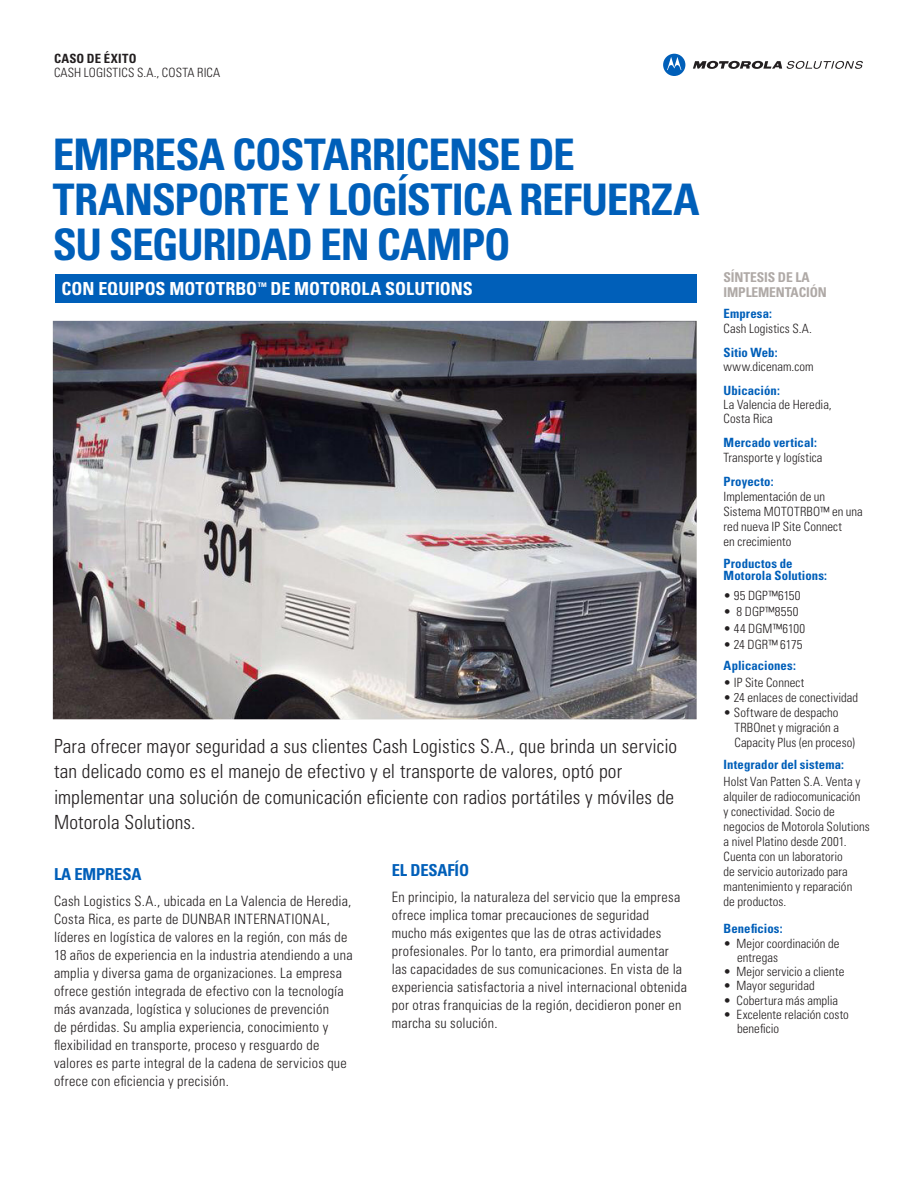
<style>
.page{position:relative;width:918px;height:1188px;background:#fff}
.page>*{position:absolute;margin:0;border:0;box-sizing:border-box;transform-origin:0 0}
.t1{font:700 condensed 43.5px/45px "Univers LT Std";letter-spacing:-.03em;color:#005fb9}
.Body_copy{font:300 condensed 19.5px/25.5px "Univers LT Std";letter-spacing:.005em;color:#231f20}
.t2{font:700 condensed 18px "Univers LT Std";color:#fff}
.Body_copy-2{font:700 condensed 16.5px "Univers LT Std";letter-spacing:-.01em;color:#005fb9}
.Body_copy-3{font:300 condensed 14.25px/18px "Univers LT Std";letter-spacing:.02em;color:#231f20}
.Body_copy-4{font:700 condensed 13.5px/15px "Univers LT Std";letter-spacing:-.01em;color:#afa9a6}
.Body_copy-5{font:300 condensed 12.75px/15px "Univers LT Std";letter-spacing:.005em;color:#231f20}
.Body_copy-6{font:700 condensed 12.75px "Univers LT Std";letter-spacing:.005em;color:#005fb9}
.t3{font:700 condensed 12.75px "Univers LT Std";letter-spacing:.02em;color:#231f20}
.s1{font-weight:700;color:#005fb9}
</style>
<div class="page">
<img style="left:53px;top:321px;width:644px;height:398px">
<div style="left:55px;top:274px;width:642px;height:28px;background:#005fb9"></div>
<svg style="left:663px;top:54px;width:22px;height:22px"></svg>
<svg style="left:693px;top:61px;width:170px;height:8px"></svg>
<p class="t3" style="left:54px;top:51px;width:84px">CASO DE ÉXITO</p>
<p class="Body_copy-5" style="left:54px;top:65px;width:168px">CASH LOGISTICS S.A., COSTA RICA</p>
<p class="t1" style="left:53px;top:132px;width:648px">EMPRESA COSTARRICENSE DE<br>TRANSPORTE Y LOGÍSTICA REFUERZA<br>SU SEGURIDAD EN CAMPO</p>
<p class="t2" style="left:61px;top:277px;width:413px">CON EQUIPOS MOTOTRBO<sup>™</sup> DE MOTOROLA SOLUTIONS</p>
<p class="Body_copy" style="left:54px;top:733px;width:625px">Para ofrecer mayor seguridad a sus clientes Cash Logistics S.A., que brinda un servicio tan delicado como es el manejo de efectivo y el transporte de valores, optó por implementar una solución de comunicación eficiente con radios portátiles y móviles de Motorola Solutions.</p>
<p class="Body_copy-2" style="left:54px;top:864px;width:89px">LA EMPRESA</p>
<p class="Body_copy-3" style="left:54px;top:892px;width:300px">Cash Logistics S.A., ubicada en La Valencia de Heredia, Costa Rica, es parte de DUNBAR INTERNATIONAL, líderes en logística de valores en la región, con más de 18 años de experiencia en la industria atendiendo a una amplia y diversa gama de organizaciones. La empresa ofrece gestión integrada de efectivo con la tecnología más avanzada, logística y soluciones de prevención<br>de pérdidas. Su amplia experiencia, conocimiento y flexibilidad en transporte, proceso y resguardo de valores es parte integral de la cadena de servicios que ofrece con eficiencia y precisión.</p>
<p class="Body_copy-2" style="left:392px;top:860px;width:79px">EL DESAFÍO</p>
<p class="Body_copy-3" style="left:392px;top:888px;width:297px">En principio, la naturaleza del servicio que la empresa ofrece implica tomar precauciones de seguridad mucho más exigentes que las de otras actividades profesionales. Por lo tanto, era primordial aumentar las capacidades de sus comunicaciones. En vista de la experiencia satisfactoria a nivel internacional obtenida por otras franquicias de la región, decidieron poner en marcha su solución.</p>
<p class="Body_copy-4" style="left:724px;top:270px;width:105px">SÍNTESIS DE LA<br>IMPLEMENTACIÓN</p>
<p class="Body_copy-6" style="left:724px;top:306px;width:50px">Empresa:</p>
<p class="Body_copy-5" style="left:724px;top:321px;width:90px">Cash Logistics S.A.</p>
<p class="Body_copy-6" style="left:724px;top:344px;width:55px">Sitio Web:</p>
<p class="Body_copy-5" style="left:724px;top:359px;width:92px">www.dicenam.com</p>
<p class="Body_copy-6" style="left:724px;top:383px;width:58px">Ubicación:</p>
<p class="Body_copy-5" style="left:724px;top:397px;width:110px">La Valencia de Heredia,</p>
<p class="Body_copy-5" style="left:724px;top:411px;width:51px">Costa Rica</p>
<p class="Body_copy-6" style="left:724px;top:435px;width:95px">Mercado vertical:</p>
<p class="Body_copy-5" style="left:724px;top:450px;width:100px">Transporte y logística</p>
<p class="Body_copy-6" style="left:724px;top:473px;width:51px">Proyecto:</p>
<p class="Body_copy-5" style="left:724px;top:489px;width:103px">Implementación de un</p>
<p class="Body_copy-5" style="left:724px;top:504px;width:141px">Sistema MOTOTRBO™ en una</p>
<p class="Body_copy-5" style="left:724px;top:519px;width:120px">red nueva IP Site Connect</p>
<p class="Body_copy-5" style="left:724px;top:534px;width:69px">en crecimiento</p>
<p class="Body_copy-6" style="left:724px;top:556px;width:70px">Productos de</p>
<p class="Body_copy-6" style="left:724px;top:568px;width:105px">Motorola Solutions:</p>
<p class="Body_copy-5" style="left:724px;top:588px;width:79px">• 95 DGP™6150</p>
<p class="Body_copy-5" style="left:724px;top:604px;width:76px">• 8 DGP™8550</p>
<p class="Body_copy-5" style="left:724px;top:621px;width:83px">• 44 DGM™6100</p>
<p class="Body_copy-5" style="left:724px;top:637px;width:80px">• 24 DGR™ 6175</p>
<p class="Body_copy-6" style="left:724px;top:658px;width:74px">Aplicaciones:</p>
<p class="Body_copy-5" style="left:724px;top:675px;width:82px">• IP Site Connect</p>
<p class="Body_copy-5" style="left:724px;top:690px;width:136px">• 24 enlaces de conectividad</p>
<p class="Body_copy-5" style="left:734px;top:705px;width:122px;text-indent:-11px">• Software de despacho<br>TRBOnet y migración a<br>Capacity Plus (en proceso)</p>
<p class="Body_copy-5" style="left:724px;top:756px;width:138px;line-height:16.5px"><span class="s1">Integrador del sistema:<br></span>Holst Van Patten S.A. Venta y</p>
<p class="Body_copy-5" style="left:724px;top:789px;width:148px">alquiler de radiocomunicación<br>y conectividad. Socio de negocios de Motorola Solutions a nivel Platino desde 2001.<br>Cuenta con un laboratorio<br>de servicio autorizado para mantenimiento y reparación<br>de productos.</p>
<p class="Body_copy-6" style="left:724px;top:921px;width:61px">Beneficios:</p>
<p class="Body_copy-5" style="left:737px;top:936px;width:104px;line-height:14.2px;text-indent:-14px">• Mejor coordinación de entregas</p>
<p class="Body_copy-5" style="left:724px;top:964px;width:122px">• Mejor servicio a cliente</p>
<p class="Body_copy-5" style="left:724px;top:978px;width:93px">• Mayor seguridad</p>
<p class="Body_copy-5" style="left:724px;top:993px;width:116px">• Cobertura más amplia</p>
<p class="Body_copy-5" style="left:737px;top:1007px;width:113px;line-height:14.2px;text-indent:-14px">• Excelente relación costo beneficio</p>
</div>
